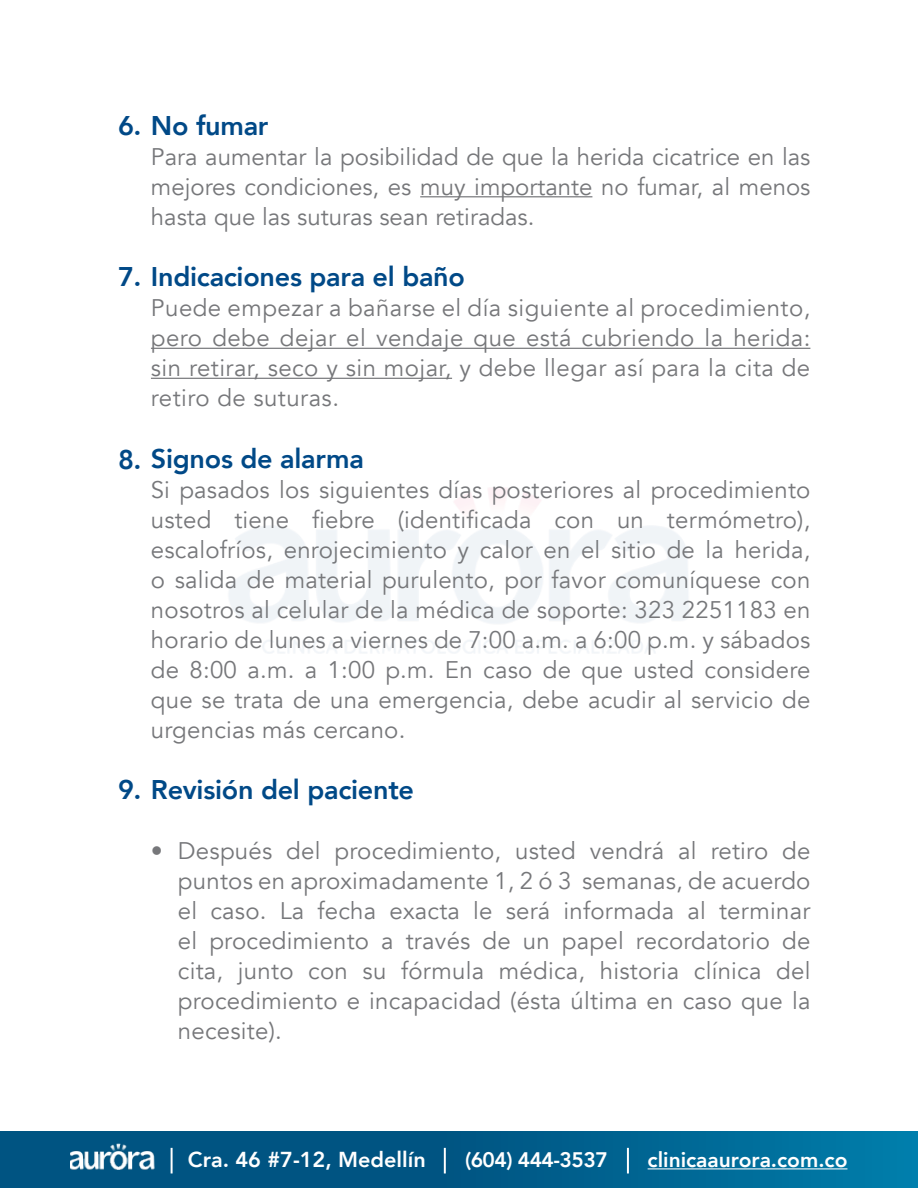
<style>
.page{position:relative;width:918px;height:1188px;background:#fff}
.page>*{position:absolute;margin:0;border:0;box-sizing:border-box;transform-origin:0 0}
.t1{font:800 27px "Avenir";letter-spacing:-.01em;color:#004987}
.t2{font:24px/30px "Avenir";letter-spacing:.01em;color:#76777a;text-align:justify}
.t3{font:800 21.6px "Avenir";color:#fff}
.t4{font:800 21px "Avenir";color:#fff}
.t5{font:800 21px "Avenir";letter-spacing:-.025em;color:#fff}
</style>
<div class="page">
<div style="left:0;top:1131px;width:918px;height:57px;background:linear-gradient(to right,#004978,#0275a2)"></div>
<hr style="left:627px;top:1148px;width:2px;height:25px;background:#fff">
<hr style="left:444px;top:1148px;width:2px;height:25px;background:#fff">
<hr style="left:171px;top:1148px;width:2px;height:25px;background:#fff">
<img style="left:71px;top:1143px;width:85px;height:27px">
<hr style="left:648px;top:1168px;width:199px;height:1px;background:#fff">
<hr style="left:420px;top:196px;width:172px;height:1px;background:#76777a">
<hr style="left:151px;top:348px;width:659px;height:1px;background:#76777a">
<hr style="left:151px;top:378px;width:301px;height:1px;background:#76777a">
<p class="t1" style="left:118px;top:105px;width:152px">6. No fumar</p>
<p class="t2" style="left:151px;top:142px;width:661px">Para aumentar la posibilidad de que la herida cicatrice en las mejores condiciones, es muy importante no fumar, al menos hasta que las suturas sean retiradas.</p>
<p class="t1" style="left:118px;top:256px;width:348px">7. Indicaciones para el baño</p>
<p class="t2" style="left:151px;top:294px;width:661px">Puede empezar a bañarse el día siguiente al procedimiento, pero debe dejar el vendaje que está cubriendo la herida: sin retirar, seco y sin mojar, y debe llegar así para la cita de retiro de suturas.</p>
<p class="t1" style="left:118px;top:438px;width:247px">8. Signos de alarma</p>
<p class="t2" style="left:151px;top:475px;width:661px">Si pasados los siguientes días posteriores al procedimiento usted tiene fiebre (identificada con un termómetro), escalofríos, enrojecimiento y calor en el sitio de la herida, o salida de material purulento, por favor comuníquese con nosotros al celular de la médica de soporte: 323 2251183 en horario de lunes a viernes de 7:00 a.m. a 6:00 p.m. y sábados de 8:00 a.m. a 1:00 p.m. En caso de que usted considere que se trata de una emergencia, debe acudir al servicio de urgencias más cercano.</p>
<p class="t1" style="left:118px;top:769px;width:297px">9. Revisión del paciente</p>
<p class="t2" style="left:178px;top:837px;width:634px;text-indent:-27px">• Después del procedimiento, usted vendrá al retiro de puntos en aproximadamente 1, 2 ó 3 semanas, de acuerdo el caso. La fecha exacta le será informada al terminar el procedimiento a través de un papel recordatorio de cita, junto con su fórmula médica, historia clínica del procedimiento e incapacidad (ésta última en caso que la necesite).</p>
<p class="t3" style="left:188px;top:1143px;width:239px">Cra. 46 #7-12, Medellín</p>
<p class="t5" style="left:465px;top:1144px;width:144px">(604) 444-3537</p>
<p class="t4" style="left:648px;top:1144px;width:201px">clinicaaurora.com.co</p>
</div>
